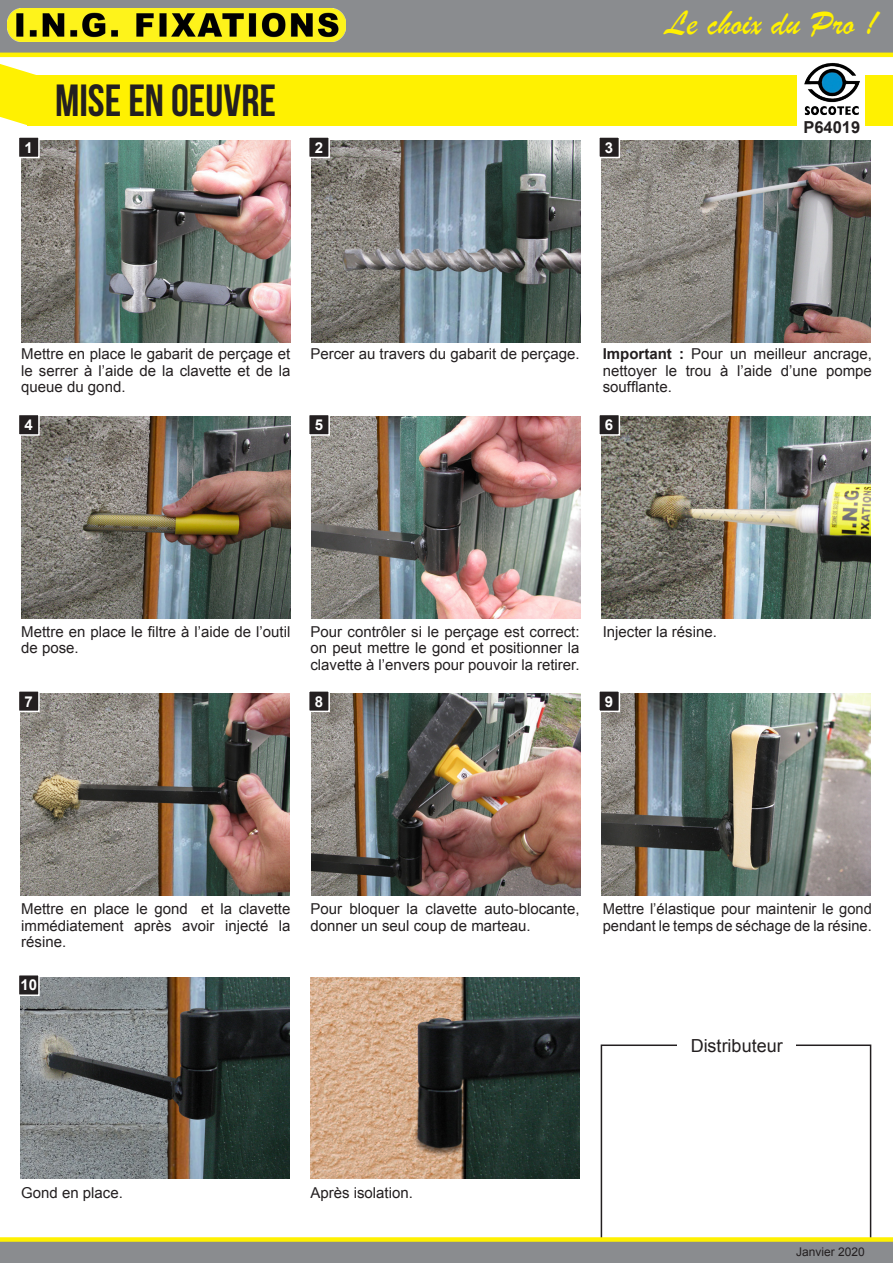
<style>
.page{position:relative;width:893px;height:1263px;background:#fff}
.page>*{position:absolute;margin:0;border:0;box-sizing:border-box;transform-origin:0 0}
.t1{font:45px "Bebas Neue";color:#231f20}
.t2{font:36px "Brush Script";color:#fff101}
.t3{font:18px "Arial";color:#231f20}
.t4{font:700 16.5px "Arial";color:#231f20}
.t5{font:15px/16.5px "Arial";color:#231f20;text-align:justify}
.t6{font:700 15px "Arial";color:#fff}
.t7{font:12px "Arial";color:#231f20}
.s1{font-weight:700}
</style>
<div class="page">
<svg style="left:0;top:0;width:893px;height:57px;background:#96967f"></svg>
<div style="left:601px;top:1044px;width:270px;height:207px;border:2px solid #231f20"></div>
<img style="left:21px;top:417px;width:269px;height:202px">
<img style="left:7px;top:9px;width:339px;height:33px">
<svg style="left:0;top:64px;width:36px;height:61px"></svg>
<div style="left:28px;top:75px;width:865px;height:50px;background:#fff101"></div>
<img style="left:21px;top:140px;width:269px;height:202px">
<img style="left:311px;top:140px;width:269px;height:202px">
<img style="left:601px;top:140px;width:270px;height:202px">
<img style="left:311px;top:417px;width:270px;height:202px">
<img style="left:601px;top:417px;width:270px;height:202px">
<img style="left:21px;top:693px;width:269px;height:202px">
<img style="left:311px;top:693px;width:270px;height:202px">
<img style="left:601px;top:693px;width:270px;height:202px">
<div style="left:18px;top:137px;width:21px;height:20px;background:#231f20"></div>
<div style="left:18px;top:136px;width:22px;height:22px;border:2px solid #fff"></div>
<div style="left:309px;top:137px;width:20px;height:20px;background:#231f20"></div>
<div style="left:308px;top:136px;width:22px;height:22px;border:2px solid #fff"></div>
<div style="left:599px;top:137px;width:20px;height:20px;background:#231f20"></div>
<div style="left:598px;top:136px;width:22px;height:22px;border:2px solid #fff"></div>
<div style="left:18px;top:414px;width:21px;height:21px;background:#231f20"></div>
<div style="left:18px;top:414px;width:22px;height:22px;border:2px solid #fff"></div>
<div style="left:309px;top:414px;width:20px;height:21px;background:#231f20"></div>
<div style="left:308px;top:414px;width:22px;height:22px;border:2px solid #fff"></div>
<div style="left:599px;top:414px;width:20px;height:21px;background:#231f20"></div>
<div style="left:598px;top:414px;width:22px;height:22px;border:2px solid #fff"></div>
<div style="left:18px;top:691px;width:21px;height:20px;background:#231f20"></div>
<div style="left:18px;top:690px;width:22px;height:22px;border:2px solid #fff"></div>
<div style="left:309px;top:691px;width:20px;height:20px;background:#231f20"></div>
<div style="left:308px;top:690px;width:22px;height:22px;border:2px solid #fff"></div>
<div style="left:599px;top:691px;width:20px;height:20px;background:#231f20"></div>
<div style="left:598px;top:690px;width:22px;height:22px;border:2px solid #fff"></div>
<img style="left:21px;top:977px;width:269px;height:202px">
<div style="left:18px;top:975px;width:21px;height:20px;background:#231f20"></div>
<div style="left:18px;top:974px;width:22px;height:22px;border:2px solid #fff"></div>
<img style="left:311px;top:977px;width:269px;height:202px">
<div style="left:677px;top:1039px;width:119px;height:16px;background:#fff"></div>
<div style="left:798px;top:61px;width:67px;height:75px;background:#fff"></div>
<img style="left:804px;top:62px;width:56px;height:54px">
<svg style="left:0;top:1237px;width:893px;height:26px;background:#9f9e77"></svg>
<p class="t1" style="left:55px;top:75px;width:223px">MISE EN OEUVRE</p>
<p class="t6" style="left:25px;top:137px;width:10px">1</p>
<p class="t6" style="left:315px;top:137px;width:10px">2</p>
<p class="t6" style="left:605px;top:137px;width:10px">3</p>
<p class="t2" style="left:665px;top:1px;width:213px">Le choix du Pro !</p>
<p class="t4" style="left:803px;top:116px;width:58px">P64019</p>
<p class="t5" style="left:21px;top:346px;width:271px">Mettre en place le gabarit de perçage et le serrer à l’aide de la clavette et de la queue du gond.</p>
<p class="t5" style="left:310px;top:346px;width:271px">Percer au travers du gabarit de perçage.</p>
<p class="t5" style="left:603px;top:346px;width:271px"><span class="s1">Important :</span> Pour un meilleur ancrage, nettoyer le trou à l’aide d’une pompe soufflante.</p>
<p class="t6" style="left:25px;top:415px;width:10px">4</p>
<p class="t6" style="left:315px;top:415px;width:10px">5</p>
<p class="t6" style="left:605px;top:415px;width:10px">6</p>
<p class="t5" style="left:21px;top:623px;width:271px">Mettre en place le filtre à l’aide de l’outil de pose.</p>
<p class="t5" style="left:310px;top:623px;width:271px">Pour contrôler si le perçage est correct: on peut mettre le gond et positionner la clavette à l’envers pour pouvoir la retirer.</p>
<p class="t5" style="left:603px;top:623px;width:116px">Injecter la résine.</p>
<p class="t6" style="left:25px;top:691px;width:10px">7</p>
<p class="t6" style="left:315px;top:691px;width:10px">8</p>
<p class="t6" style="left:605px;top:691px;width:10px">9</p>
<p class="t5" style="left:21px;top:901px;width:271px">Mettre en place le gond et la clavette immédiatement après avoir injecté la résine.</p>
<p class="t5" style="left:310px;top:901px;width:271px">Pour bloquer la clavette auto-blocante, donner un seul coup de marteau.</p>
<p class="t5" style="left:603px;top:901px;width:271px">Mettre l’élastique pour maintenir le gond pendant le temps de séchage de la résine.</p>
<p class="t6" style="left:20px;top:975px;width:18px">10</p>
<p class="t5" style="left:21px;top:1184px;width:103px">Gond en place.</p>
<p class="t5" style="left:310px;top:1184px;width:104px">Après isolation.</p>
<p class="t3" style="left:691px;top:1034px;width:94px">Distributeur</p>
<p class="t7" style="left:796px;top:1243px;width:70px">Janvier 2020</p>
</div>
